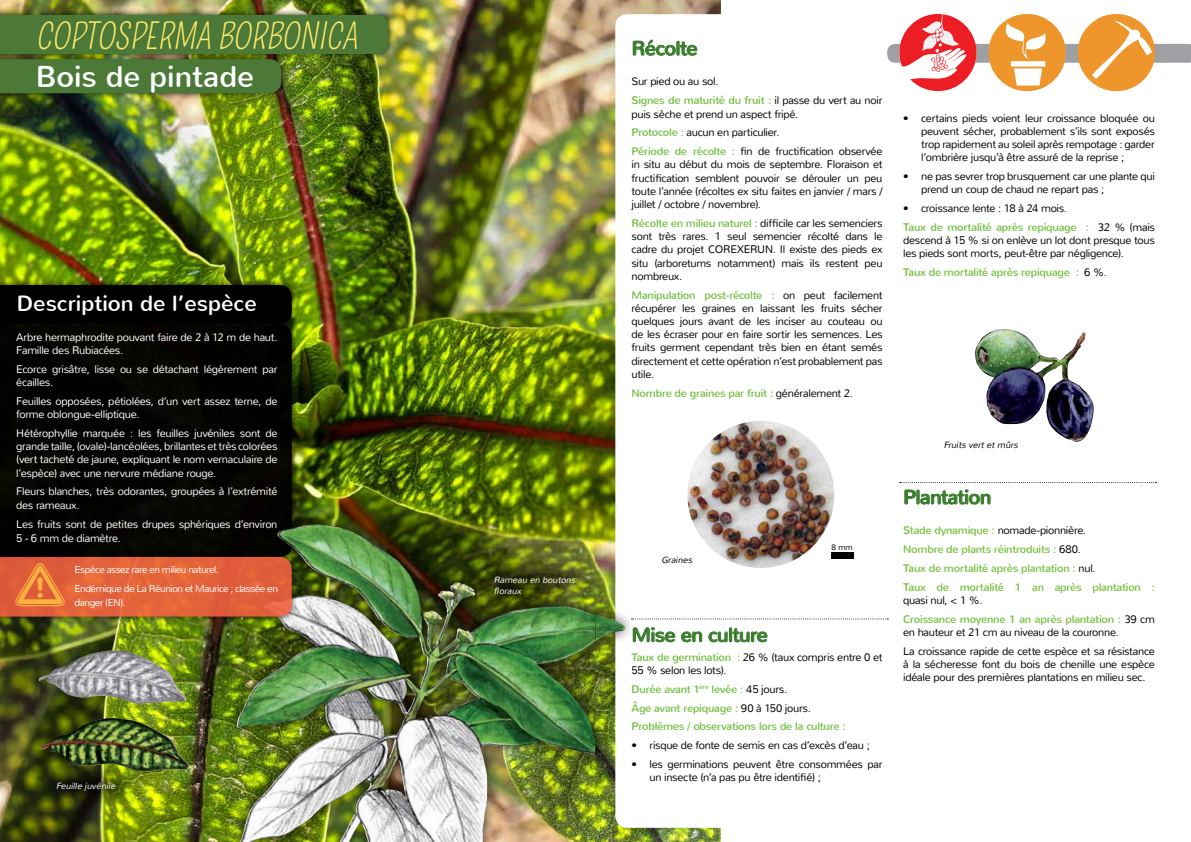
<style>
.page{position:relative;width:1191px;height:842px;background:#fff}
.page>*{position:absolute;margin:0;border:0;box-sizing:border-box;transform-origin:0 0}
.t1{font:italic 35px "Pompiere";color:#fde868}
.t2{font:30px "Nunito";color:#fff}
.t3{font:22px "Nunito";color:#fff}
.t4{font:20px "Nunito";letter-spacing:-.03em;color:#387c2b}
.t5{font:300 11px/13.2px "Nunito";letter-spacing:-.03em;color:#000}
.t6{font:300 11px/13.2px "Nunito";letter-spacing:-.03em;color:#fff}
.t7{font:11px/18.9px "Nunito";letter-spacing:-.02em;color:#7ac143}
.t8{font:11px/18.9px "Nunito";letter-spacing:-.02em;color:#75c044}
.t9{font:300 10px/19.4px "Nunito";letter-spacing:-.05em;color:#fff}
.t10{font:italic 300 9px/10.8px "Nunito";color:#fff}
.t11{font:italic 300 9px "Nunito";color:#000}
.t12{font:300 8px "Nunito";color:#000}
.s1{font-weight:400;color:#75c044}
.s2{font-weight:300;color:#000}
</style>
<div class="page">
<img style="left:0;top:0;width:720px;height:842px">
<div style="left:0;top:9px;width:395px;height:51px;background:#000;opacity:.75"></div>
<div style="left:0;top:53px;width:287px;height:46px;background:#000;opacity:.75"></div>
<svg style="left:0;top:15px;width:388px;height:78px;background:#4f7732"></svg>
<div style="left:0;top:330px;width:292px;height:221px;background:#030300"></div>
<div style="left:0;top:279px;width:298px;height:51px;background:#000;opacity:.75"></div>
<div style="left:0;top:285px;width:292px;height:39px;background:#000"></div>
<div style="left:225px;top:512px;width:370px;height:330px;background:#000;opacity:.75"></div>
<img style="left:277px;top:524px;width:150px;height:165px">
<div style="left:477px;top:559px;width:116px;height:53px;background:#000;opacity:.75"></div>
<div style="left:39px;top:765px;width:94px;height:44px;background:#000;opacity:.75"></div>
<img style="left:39px;top:650px;width:147px;height:83px">
<div style="left:0;top:551px;width:298px;height:72px;background:#000;opacity:.75"></div>
<svg style="left:0;top:557px;width:292px;height:60px;background:#e1643a"></svg>
<div style="left:615px;top:14px;width:540px;height:814px;background:#fff;border-radius:12px"></div>
<svg style="left:633px;top:40px;width:64px;height:16px"></svg>
<svg style="left:637px;top:627px;width:38px;height:15px"></svg>
<svg style="left:681px;top:631px;width:21px;height:11px"></svg>
<svg style="left:708px;top:627px;width:59px;height:15px"></svg>
<svg style="left:904px;top:489px;width:86px;height:16px"></svg>
<svg style="left:887px;top:14px;width:304px;height:77px"></svg>
<svg style="left:637px;top:618px;width:251px;height:1px"></svg>
<svg style="left:899px;top:482px;width:257px;height:1px"></svg>
<div style="left:830px;top:552px;width:23px;height:7px;background:#000"></div>
<img style="left:687px;top:421px;width:147px;height:147px;border-radius:73px">
<img style="left:975px;top:329px;width:119px;height:113px">
<div style="left:595px;top:512px;width:42px;height:330px;background:#000;opacity:.75"></div>
<img style="left:595px;top:615px;width:30px;height:135px">
<h1 class="t1" style="left:36px;top:16px;width:331px">COPTOSPERMA BORBONICA</h1>
<h2 class="t2" style="left:36px;top:57px;width:219px">Bois de pintade</h2>
<h3 class="t3" style="left:17px;top:289px;width:241px">description de l’espèce</h3>
<p class="t6" style="left:16px;top:330px;width:263px">Arbre hermaphrodite pouvant faire de 2 à 12 m de haut.<br>Famille des Rubiacées.</p>
<p class="t6" style="left:16px;top:363px;width:263px">Ecorce grisâtre, lisse ou se détachant légèrement par écailles.</p>
<p class="t6" style="left:16px;top:395px;width:263px">Feuilles opposées, pétiolées, d’un vert assez terne, de forme oblongue-elliptique.</p>
<p class="t6" style="left:16px;top:427px;width:263px;text-align:justify">Hétérophyllie marquée : les feuilles juvéniles sont de grande taille, (ovale)-lancéolées, brillantes et très colorées (vert tacheté de jaune, expliquant le nom vernaculaire de l’espèce) avec une nervure médiane rouge.</p>
<p class="t6" style="left:16px;top:485px;width:263px">Fleurs blanches, très odorantes, groupées à l’extrémité des rameaux.</p>
<p class="t6" style="left:16px;top:517px;width:263px;line-height:13.7px">Les fruits sont de petites drupes sphériques d’environ<br>5 - 6 mm de diamètre.</p>
<p class="t9" style="left:75px;top:560px;width:205px">Espèce assez rare en milieu naturel.<br>Endémique de La Réunion et Maurice ; classée en</p>
<p class="t9" style="left:75px;top:593px;width:52px">danger (EN).</p>
<p class="t10" style="left:56px;top:781px;width:63px">Feuille juvénile</p>
<p class="t10" style="left:494px;top:574px;width:85px">Rameau en boutons floraux</p>
<h3 class="t4" style="left:631px;top:35px;width:68px">récolte</h3>
<p class="t5" style="left:631px;top:72px;width:252px;line-height:18.9px">Sur pied ou au sol.<br><span class="s1">signes de maturité du fruit :</span> il passe du vert au noir</p>
<p class="t5" style="left:631px;top:104px;width:252px;line-height:18.9px">puis sèche et prend un aspect fripé.<br><span class="s1">Protocole :</span> aucun en particulier.<br><span class="s1">Période de récolte :</span> fin de fructification observée</p>
<p class="t5" style="left:631px;top:158px;width:253px;text-align:justify">in situ au début du mois de septembre. Floraison et fructification semblent pouvoir se dérouler un peu toute l’année (récoltes ex situ faites en janvier / mars / juillet / octobre / novembre).</p>
<p class="t5" style="left:631px;top:217px;width:252px;text-align:justify"><span class="s1">récolte en milieu naturel :</span> difficile car les semenciers sont très rares. 1 seul semencier récolté dans le cadre du projet COREXERUN. Il existe des pieds ex situ (arboretums notamment) mais ils restent peu nombreux.</p>
<p class="t5" style="left:631px;top:288px;width:253px;text-align:justify"><span class="s1">Manipulation post-récolte :</span> on peut facilement récupérer les graines en laissant les fruits sécher quelques jours avant de les inciser au couteau ou de les écraser pour en faire sortir les semences. Les fruits germent cependant très bien en étant semés directement et cette opération n’est probablement pas utile.</p>
<p class="t8" style="left:631px;top:384px;width:223px">nombre de graines par fruit : <span class="s2">généralement 2.</span></p>
<p class="t11" style="left:661px;top:554px;width:34px">Graines</p>
<p class="t12" style="left:831px;top:542px;width:23px">8 mm</p>
<h3 class="t4" style="left:631px;top:622px;width:138px">Mise en culture</h3>
<p class="t5" style="left:631px;top:650px;width:253px"><span class="s1">taux de germination :</span> 26 % (taux compris entre 0 et<br>55 % selon les lots).</p>
<p class="t8" style="left:631px;top:680px;width:216px">durée avant 1<sup>ère</sup> levée : <span class="s2">45 jours.<br></span>Âge avant repiquage : <span class="s2">90 à 150 jours.<br></span>Problèmes / observations lors de la culture :</p>
<p class="t5" style="left:631px;top:739px;width:240px">• risque de fonte de semis en cas d’excès d’eau ;</p>
<p class="t5" style="left:649px;top:758px;width:234px;text-indent:-18px">• les germinations peuvent être consommées par un insecte (n’a pas pu être identifié) ;</p>
<p class="t5" style="left:921px;top:111px;width:235px;text-align:justify;text-indent:-18px">• certains pieds voient leur croissance bloquée ou peuvent sécher, probablement s’ils sont exposés trop rapidement au soleil après rempotage : garder l’ombrière jusqu’à être assuré de la reprise ;</p>
<p class="t5" style="left:921px;top:170px;width:235px;text-indent:-18px">• ne pas sevrer trop brusquement car une plante qui prend un coup de chaud ne repart pas ;</p>
<p class="t5" style="left:903px;top:199px;width:253px;line-height:18.9px">• croissance lente : 18 à 24 mois.<br><span class="s1">taux de mortalité après repiquage :</span> 32 % (mais</p>
<p class="t5" style="left:903px;top:234px;width:253px">descend à 15 % si on enlève un lot dont presque tous les pieds sont morts, peut-être par négligence).</p>
<p class="t7" style="left:903px;top:263px;width:205px">taux de mortalité après repiquage : <span class="s2">6 %.</span></p>
<p class="t11" style="left:943px;top:439px;width:78px">Fruits vertetmûrs</p>
<h3 class="t4" style="left:903px;top:484px;width:90px">Plantation</h3>
<p class="t7" style="left:903px;top:521px;width:253px">stade dynamique : <span class="s2">nomade-pionnière.<br></span>nombre de plants réintroduits : <span class="s2">680.<br></span>taux de mortalité après plantation : <span class="s2">nul.<br></span>taux de mortalité 1 an après plantation :</p>
<p class="t7" style="left:903px;top:591px;width:253px"><span class="s2">quasi nul, &lt; 1 %.<br></span>croissance moyenne 1 an après plantation : <span class="s2">39 cm</span></p>
<p class="t5" style="left:903px;top:623px;width:253px;line-height:18.9px">en hauteur et 21 cm au niveau de la couronne.<br>La croissance rapide de cette espèce et sa résistance</p>
<p class="t5" style="left:903px;top:658px;width:253px">à la sécheresse font du bois de chenille une espèce idéale pour des premières plantations en milieu sec.</p>
</div>
